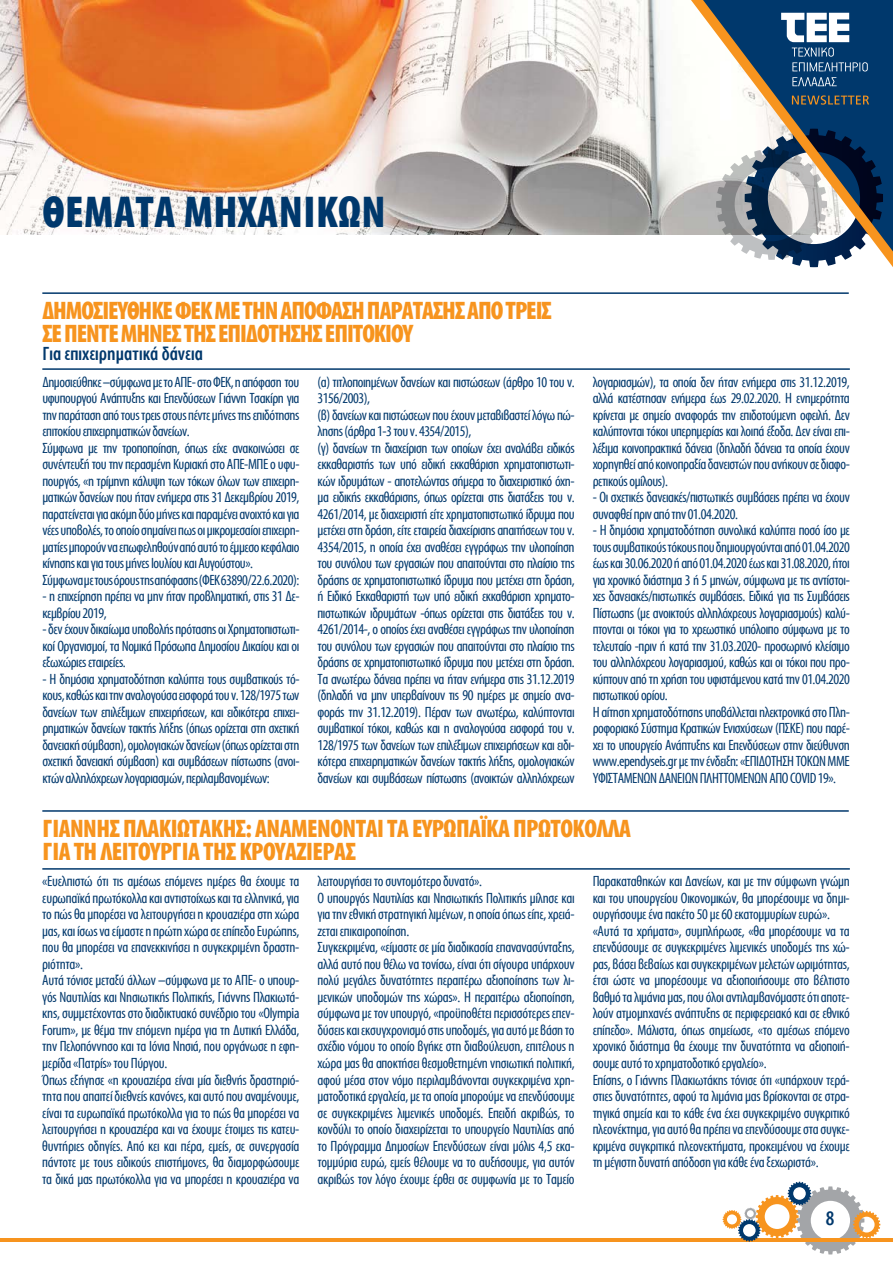
<style>
.page{position:relative;width:893px;height:1263px;background:#fff}
.page>*{position:absolute;margin:0;border:0;box-sizing:border-box;transform-origin:0 0}
.t1{font:700 45px "Myriad Condensed Greek";letter-spacing:.01em;color:#00386c}
.t2{font:700 25.5px/22.5px "Myriad Condensed Greek";letter-spacing:-.02em;color:#f7941e}
.t3{font:700 25.5px/22.5px "Myriad Condensed Greek";letter-spacing:-.04em;color:#f7941e}
.t4{font:500 21px "Myriad Condensed Greek";color:#00386c}
.t5{font:500 19.5px "Myriad Condensed Greek";color:#00386c}
.t6{font:15px/16.5px "Myriad Condensed Greek";letter-spacing:-.03em;color:#00386c}
</style>
<div class="page">
<hr style="left:0;top:1238px;width:893px;height:3px;background:#f7941e">
<svg style="left:723px;top:1182px;width:157px;height:72px"></svg>
<img style="left:0;top:0;width:691px;height:234px">
<svg style="left:691px;top:0;width:202px;height:267px"></svg>
<svg style="left:792px;top:95px;width:77px;height:10px"></svg>
<svg style="left:781px;top:13px;width:87px;height:58px"></svg>
<svg style="left:792px;top:77px;width:45px;height:9px"></svg>
<hr style="left:42px;top:368px;width:808px;height:2px;background:#00386c">
<hr style="left:42px;top:868px;width:808px;height:2px;background:#00386c">
<hr style="left:42px;top:292px;width:807px;height:2px;background:#00386c">
<hr style="left:42px;top:810px;width:807px;height:2px;background:#00386c">
<h1 class="t1" style="left:43px;top:189px;width:345px">ΘΕΜΑΤΑ ΜΗΧΑΝΙΚΩΝ</h1>
<h2 class="t3" style="left:42px;top:300px;width:511px">ΔΗΜΟΣΙΕΥΘΗΚΕ ΦΕΚ ΜΕ ΤΗΝ ΑΠΟΦΑΣΗ ΠΑΡΑΤΑΣΗΣ ΑΠΟ ΤΡΕΙΣ<br>ΣΕ ΠΕΝΤΕ ΜΗΝΕΣ ΤΗΣ ΕΠΙΔΟΤΗΣΗΣ ΕΠΙΤΟΚΙΟΥ</h2>
<h3 class="t5" style="left:42px;top:344px;width:162px">Για επιχειρηματικά δάνεια</h3>
<p class="t6" style="left:42px;top:374px;width:259px">Δημοσιεύθηκε –σύμφωνα με το ΑΠΕ- στο ΦΕΚ, η απόφαση του υφυπουργού Ανάπτυξης και Επενδύσεων Γιάννη Τσακίρη για την παράταση από τους τρεις στους πέντε μήνες της επιδότησης επιτοκίου επιχειρηματικών δανείων.<br>Σύμφωνα με την τροποποίηση, όπως είχε ανακοινώσει σε συνέντευξή του την περασμένη Κυριακή στο ΑΠΕ-ΜΠΕ ο υφυ&shy;πουργός, «η τρίμηνη κάλυψη των τόκων όλων των επιχειρη&shy;ματικών δανείων που ήταν ενήμερα στις 31 Δεκεμβρίου 2019, παρατείνεται για ακόμη δύο μήνες και παραμένει ανοιχτό και για νέες υποβολές, το οποίο σημαίνει πως οι μικρομεσαίοι επιχειρη&shy;ματίες μπορούν να επωφεληθούν από αυτό το έμμεσο κεφάλαιο κίνησης και για τους μήνες Ιουλίου και Αυγούστου».<br>Σύμφωνα με τους όρους της απόφασης (ΦΕΚ 63890/22.6.2020):</p>
<p class="t6" style="left:42px;top:589px;width:259px">- η επιχείρηση πρέπει να μην ήταν προβληματική, στις 31 Δε&shy;κεμβρίου 2019,</p>
<p class="t6" style="left:42px;top:622px;width:259px;text-align:justify">- δεν έχουν δικαίωμα υποβολής πρότασης οι Χρηματοπιστωτι&shy;κοί Οργανισμοί, τα Νομικά Πρόσωπα Δημοσίου Δικαίου και οι εξωχώριες εταιρείες.</p>
<p class="t6" style="left:42px;top:671px;width:259px;text-align:justify">- Η δημόσια χρηματοδότηση καλύπτει τους συμβατικούς τό&shy;κους, καθώς και την αναλογούσα εισφορά του ν. 128/1975 των δανείων των επιλέξιμων επιχειρήσεων, και ειδικότερα επιχει&shy;ρηματικών δανείων τακτής λήξης (όπως ορίζεται στη σχετική δανειακή σύμβαση), ομολογιακών δανείων (όπως ορίζεται στη σχετική δανειακή σύμβαση) και συμβάσεων πίστωσης (ανοι&shy;κτών αλληλόχρεων λογαριασμών, περιλαμβανομένων:</p>
<p class="t6" style="left:317px;top:374px;width:259px">(α) τιτλοποιημένων δανείων και πιστώσεων (άρθρο 10 του ν.<br>3156/2003),<br>(β) δανείων και πιστώσεων που έχουν μεταβιβαστεί λόγω πώ&shy;λησης (άρθρα 1-3 του ν. 4354/2015),<br>(γ) δανείων τη διαχείριση των οποίων έχει αναλάβει ειδικός εκκαθαριστής των υπό ειδική εκκαθάριση χρηματοπιστωτι&shy;κών ιδρυμάτων - αποτελώντας σήμερα το διαχειριστικό όχη&shy;μα ειδικής εκκαθάρισης, όπως ορίζεται στις διατάξεις του ν.<br>4261/2014, με διαχειριστή είτε χρηματοπιστωτικό ίδρυμα που μετέχει στη δράση, είτε εταιρεία διαχείρισης απαιτήσεων του ν.<br>4354/2015, η οποία έχει αναθέσει εγγράφως την υλοποίηση του συνόλου των εργασιών που απαιτούνται στο πλαίσιο της δράσης σε χρηματοπιστωτικό ίδρυμα που μετέχει στη δράση, ή Ειδικό Εκκαθαριστή των υπό ειδική εκκαθάριση χρηματο&shy;πιστωτικών ιδρυμάτων -όπως ορίζεται στις διατάξεις του ν.<br>4261/2014-, ο οποίος έχει αναθέσει εγγράφως την υλοποίηση του συνόλου των εργασιών που απαιτούνται στο πλαίσιο της δράσης σε χρηματοπιστωτικό ίδρυμα που μετέχει στη δράση.<br>Τα ανωτέρω δάνεια πρέπει να ήταν ενήμερα στις 31.12.2019 (δηλαδή να μην υπερβαίνουν τις 90 ημέρες με σημείο ανα&shy;φοράς την 31.12.2019). Πέραν των ανωτέρω, καλύπτονται συμβατικοί τόκοι, καθώς και η αναλογούσα εισφορά του ν.<br>128/1975 των δανείων των επιλέξιμων επιχειρήσεων και ειδι&shy;κότερα επιχειρηματικών δανείων τακτής λήξης, ομολογιακών δανείων και συμβάσεων πίστωσης (ανοικτών αλληλόχρεων</p>
<p class="t6" style="left:593px;top:374px;width:259px;text-align:justify">λογαριασμών), τα οποία δεν ήταν ενήμερα στις 31.12.2019, αλλά κατέστησαν ενήμερα έως 29.02.2020. Η ενημερότητα κρίνεται με σημείο αναφοράς την επιδοτούμενη οφειλή. Δεν καλύπτονται τόκοι υπερημερίας και λοιπά έξοδα. Δεν είναι επι&shy;λέξιμα κοινοπρακτικά δάνεια (δηλαδή δάνεια τα οποία έχουν χορηγηθεί από κοινοπραξία δανειστών που ανήκουν σε διαφο&shy;ρετικούς ομίλους).</p>
<p class="t6" style="left:593px;top:490px;width:259px">- Οι σχετικές δανειακές/πιστωτικές συμβάσεις πρέπει να έχουν συναφθεί πριν από την 01.04.2020.</p>
<p class="t6" style="left:593px;top:523px;width:259px">- Η δημόσια χρηματοδότηση συνολικά καλύπτει ποσό ίσο με τους συμβατικούς τόκους που δημιουργούνται από 01.04.2020 έως και 30.06.2020 ή από 01.04.2020 έως και 31.08.2020, ήτοι για χρονικό διάστημα 3 ή 5 μηνών, σύμφωνα με τις αντίστοι&shy;χες δανειακές/πιστωτικές συμβάσεις. Ειδικά για τις Συμβάσεις Πίστωσης (με ανοικτούς αλληλόχρεους λογαριασμούς) καλύ&shy;πτονται οι τόκοι για το χρεωστικό υπόλοιπο σύμφωνα με το τελευταίο -πριν ή κατά την 31.03.2020- προσωρινό κλείσιμο του αλληλόχρεου λογαριασμού, καθώς και οι τόκοι που προ&shy;κύπτουν από τη χρήση του υφιστάμενου κατά την 01.04.2020 πιστωτικού ορίου.<br>Η αίτηση χρηματοδότησης υποβάλλεται ηλεκτρονικά στο Πλη&shy;ροφοριακό Σύστημα Κρατικών Ενισχύσεων (ΠΣΚΕ) που παρέ&shy;χει το υπουργείο Ανάπτυξης και Επενδύσεων στην διεύθυνση www.ependyseis.gr με την ένδειξη: «ΕΠΙΔΟΤΗΣΗ ΤΟΚΩΝ MME ΥΦΙΣΤΑΜΕΝΩΝ ΔΑΝΕΙΩΝ ΠΛΗΤΤΟΜΕΝΩΝ ΑΠΟ COVID 19».</p>
<h2 class="t2" style="left:42px;top:818px;width:590px">ΓΙΑΝΝΗΣ ΠΛΑΚΙΩΤΑΚΗΣ: ΑΝΑΜΕΝΟΝΤΑΙ ΤΑ ΕΥΡΩΠΑΪΚΑ ΠΡΩΤΟΚΟΛΛΑ<br>ΓΙΑ ΤΗ ΛΕΙΤΟΥΡΓΙΑ ΤΗΣ ΚΡΟΥΑΖΙΕΡΑΣ</h2>
<p class="t6" style="left:42px;top:874px;width:259px">«Ευελπιστώ ότι τις αμέσως επόμενες ημέρες θα έχουμε τα ευρωπαϊκά πρωτόκολλα και αντιστοίχως και τα ελληνικά, για το πώς θα μπορέσει να λειτουργήσει η κρουαζιέρα στη χώρα μας, και ίσως να είμαστε η πρώτη χώρα σε επίπεδο Ευρώπης, που θα μπορέσει να επανεκκινήσει η συγκεκριμένη δραστη&shy;ριότητα».<br>Αυτά τόνισε μεταξύ άλλων –σύμφωνα με το ΑΠΕ- ο υπουρ&shy;γός Ναυτιλίας και Νησιωτικής Πολιτικής, Γιάννης Πλακιωτά&shy;κης, συμμετέχοντας στο διαδικτυακό συνέδριο του «Olympia Forum», με θέμα την επόμενη ημέρα για τη Δυτική Ελλάδα, την Πελοπόννησο και τα Ιόνια Νησιά, που οργάνωσε η εφη&shy;μερίδα «Πατρίς» του Πύργου.<br>Όπως εξήγησε «η κρουαζιέρα είναι μία διεθνής δραστηριό&shy;τητα που απαιτεί διεθνείς κανόνες, και αυτό που αναμένουμε, είναι τα ευρωπαϊκά πρωτόκολλα για το πώς θα μπορέσει να λειτουργήσει η κρουαζιέρα και να έχουμε έτοιμες τις κατευ&shy;θυντήριες οδηγίες. Από κει και πέρα, εμείς, σε συνεργασία πάντοτε με τους ειδικούς επιστήμονες, θα διαμορφώσουμε τα δικά μας πρωτόκολλα για να μπορέσει η κρουαζιέρα να</p>
<p class="t6" style="left:317px;top:874px;width:259px">λειτουργήσει το συντομότερο δυνατό».<br>Ο υπουργός Ναυτιλίας και Νησιωτικής Πολιτικής μίλησε και για την εθνική στρατηγική λιμένων, η οποία όπως είπε, χρειά&shy;ζεται επικαιροποίηση.<br>Συγκεκριμένα, «είμαστε σε μία διαδικασία επανανασύνταξης, αλλά αυτό που θέλω να τονίσω, είναι ότι σίγουρα υπάρχουν πολύ μεγάλες δυνατότητες περαιτέρω αξιοποίησης των λι&shy;μενικών υποδομών της χώρας». Η περαιτέρω αξιοποίηση, σύμφωνα με τον υπουργό, «προϋποθέτει περισσότερες επεν&shy;δύσεις και εκσυγχρονισμό στις υποδομές, για αυτό με βάση το σχέδιο νόμου το οποίο βγήκε στη διαβούλευση, επιτέλους η χώρα μας θα αποκτήσει θεσμοθετημένη νησιωτική πολιτική, αφού μέσα στον νόμο περιλαμβάνονται συγκεκριμένα χρη&shy;ματοδοτικά εργαλεία, με τα οποία μπορούμε να επενδύσουμε σε συγκεκριμένες λιμενικές υποδομές. Επειδή ακριβώς, το κονδύλι το οποίο διαχειρίζεται το υπουργείο Ναυτιλίας από το Πρόγραμμα Δημοσίων Επενδύσεων είναι μόλις 4,5 εκα&shy;τομμύρια ευρώ, εμείς θέλουμε να το αυξήσουμε, για αυτόν ακριβώς τον λόγο έχουμε έρθει σε συμφωνία με το Ταμείο</p>
<p class="t6" style="left:593px;top:874px;width:259px">Παρακαταθηκών και Δανείων, και με την σύμφωνη γνώμη και του υπουργείου Οικονομικών, θα μπορέσουμε να δημι&shy;ουργήσουμε ένα πακέτο 50 με 60 εκατομμυρίων ευρώ». «Αυτά τα χρήματα», συμπλήρωσε, «θα μπορέσουμε να τα επενδύσουμε σε συγκεκριμένες λιμενικές υποδομές της χώ&shy;ρας, βάσει βεβαίως και συγκεκριμένων μελετών ωριμότητας, έτσι ώστε να μπορέσουμε να αξιοποιήσουμε στο βέλτιστο βαθμό τα λιμάνια μας, που όλοι αντιλαμβανόμαστε ότι αποτε&shy;λούν ατμομηχανές ανάπτυξης σε περιφερειακό και σε εθνικό επίπεδο». Μάλιστα, όπως σημείωσε, «το αμέσως επόμενο χρονικό διάστημα θα έχουμε την δυνατότητα να αξιοποιή&shy;σουμε αυτό το χρηματοδοτικό εργαλείο».<br>Επίσης, ο Γιάννης Πλακιωτάκης τόνισε ότι «υπάρχουν τερά&shy;στιες δυνατότητες, αφού τα λιμάνια μας βρίσκονται σε στρα&shy;τηγικά σημεία και το κάθε ένα έχει συγκεκριμένο συγκριτικό πλεονέκτημα, για αυτό θα πρέπει να επενδύσουμε στα συγκε&shy;κριμένα συγκριτικά πλεονεκτήματα, προκειμένου να έχουμε τη μέγιστη δυνατή απόδοση για κάθε ένα ξεχωριστά».</p>
<h3 class="t4" style="left:826px;top:1208px;width:10px">8</h3>
</div>
